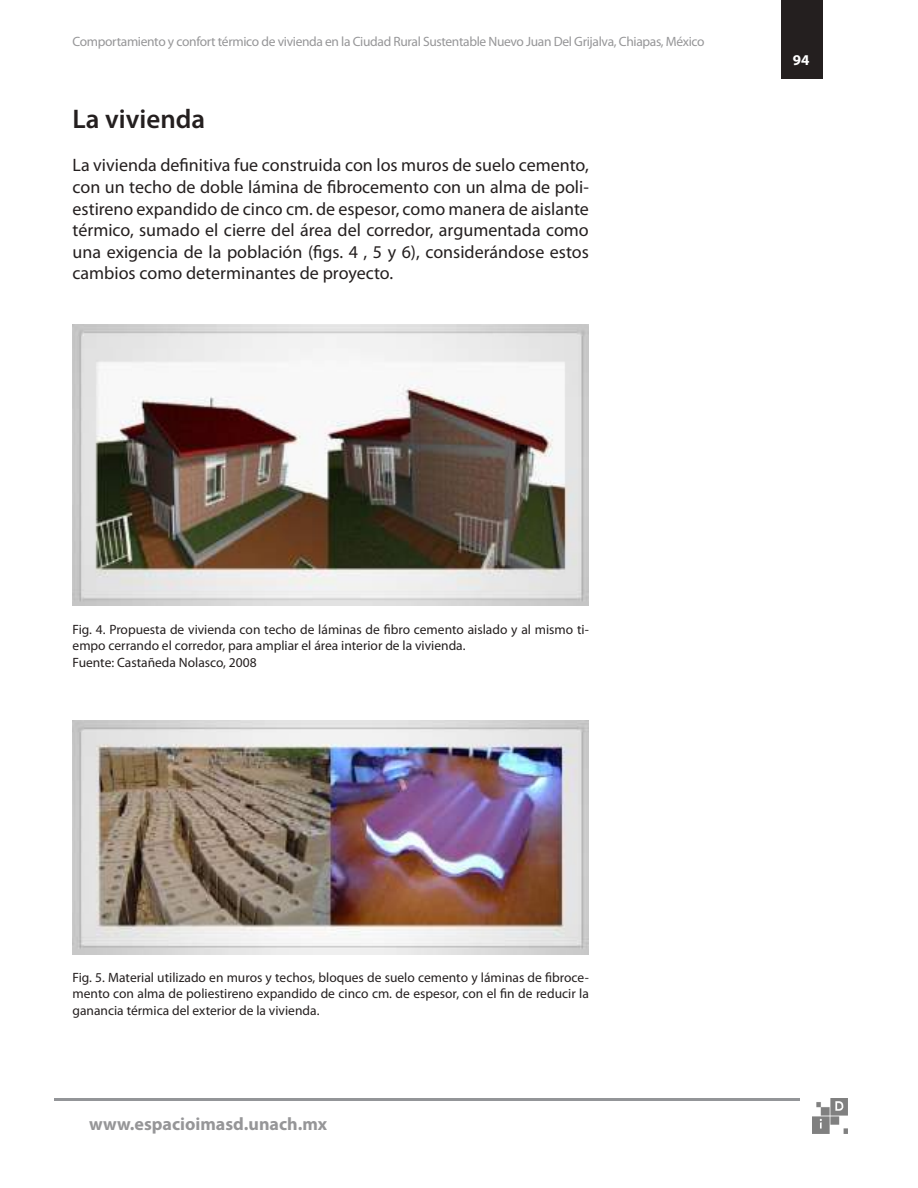
<style>
.page{position:relative;width:918px;height:1188px;background:#fff}
.page>*{position:absolute;margin:0;border:0;box-sizing:border-box;transform-origin:0 0}
.t1{font:600 27px "Myriad Pro";color:#241f1f}
.t2{font:18px/21.6px "Myriad Pro";color:#241f1f;text-align:justify}
.t3{font:700 18px "Myriad Pro";color:#969698}
.t4{font:700 15px "Myriad Pro";color:#fff}
.t5{font:13.5px/16.2px "Myriad Pro";color:#241f1f}
.t6{font:13.5px "Myriad Pro";letter-spacing:-.025em;color:#969698}
</style>
<div class="page">
<div style="left:782px;top:0;width:41px;height:78px;background:#241f1f"></div>
<hr style="left:54px;top:1098px;width:745px;height:3px;background:#939598">
<img style="left:812px;top:1098px;width:36px;height:36px">
<img style="left:73px;top:324px;width:515px;height:281px">
<img style="left:73px;top:720px;width:515px;height:234px">
<p class="t6" style="left:73px;top:33px;width:634px">Comportamiento y confort térmico de vivienda en la Ciudad Rural Sustentable Nuevo Juan Del Grijalva, Chiapas, México</p>
<h1 class="t1" style="left:73px;top:102px;width:134px">La vivienda</h1>
<p class="t2" style="left:73px;top:154px;width:518px">La vivienda definitiva fue construida con los muros de suelo cemento, con un techo de doble lámina de fibrocemento con un alma de poli&shy;estireno expandido de cinco cm. de espesor, como manera de aislante térmico, sumado el cierre del área del corredor, argumentada como una exigencia de la población (figs. 4 , 5 y 6), considerándose estos cambios como determinantes de proyecto.</p>
<p class="t4" style="left:793px;top:50px;width:18px">94</p>
<p class="t5" style="left:73px;top:621px;width:518px">Fig. 4. Propuesta de vivienda con techo de láminas de fibro cemento aislado y al mismo ti&shy;empo cerrando el corredor, para ampliar el área interior de la vivienda.<br>Fuente: Castañeda Nolasco, 2008</p>
<p class="t5" style="left:73px;top:969px;width:518px;text-align:justify">Fig. 5. Material utilizado en muros y techos, bloques de suelo cemento y láminas de fibroce&shy;mento con alma de poliestireno expandido de cinco cm. de espesor, con el fin de reducir la ganancia térmica del exterior de la vivienda.</p>
<h2 class="t3" style="left:89px;top:1112px;width:240px">www.espacioimasd.unach.mx</h2>
</div>
